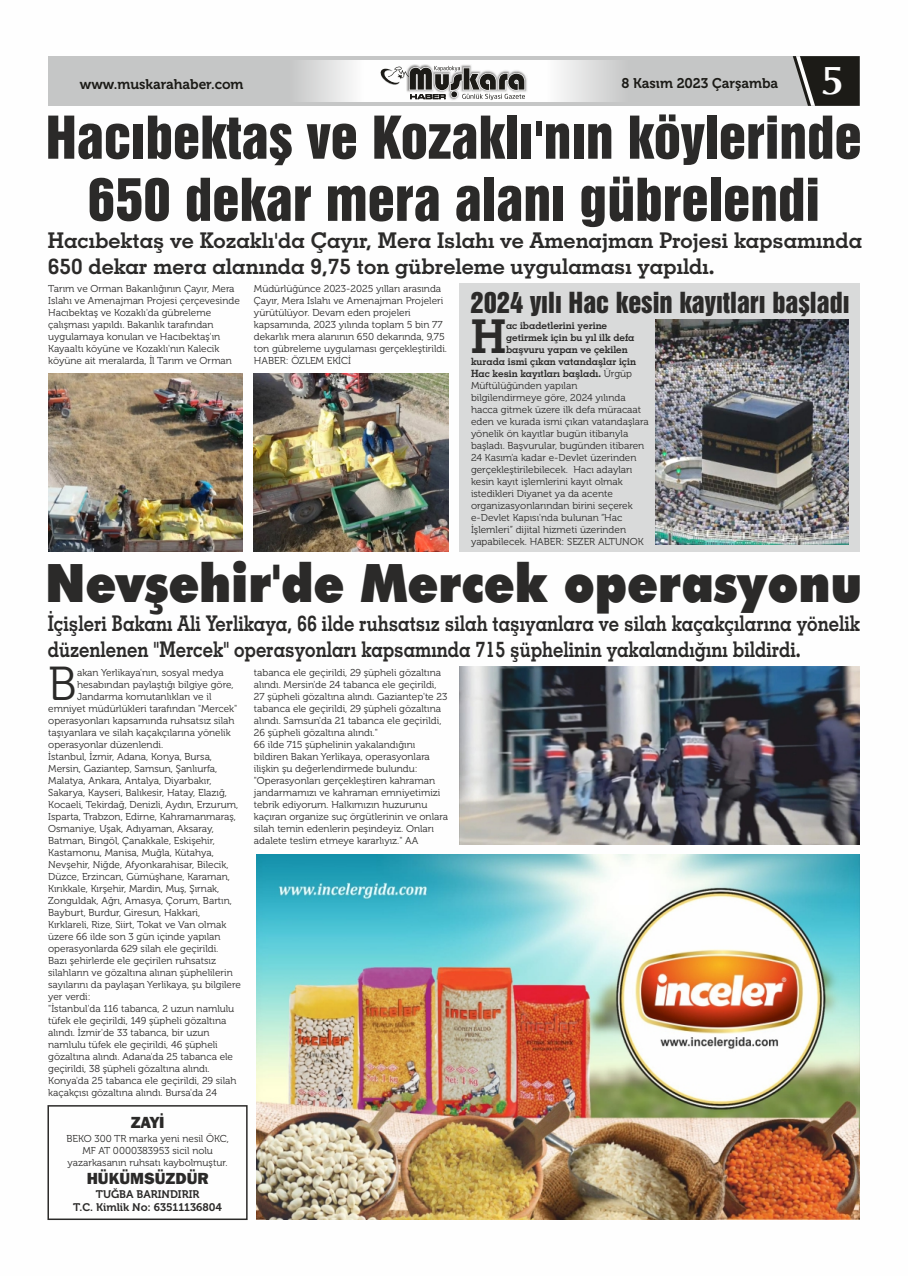
<style>
.page{position:relative;width:908px;height:1276px;background:#fff}
.page>*{position:absolute;margin:0;border:0;box-sizing:border-box;transform-origin:0 0}
.t1{font:53.8px/62.1px "Swiss 921 BT";color:#2b2a29;text-align:center}
.t2{font:900 53.1px "Futura BT";color:#2b2a29;scale:.9 1}
.t3{font:47.5px "Museo 300";color:#2b2a29}
.t4{font:46.7px "Geometric Slabserif 703 Bold BT";color:#2b2a29}
.t5{font:700 40.3px "Optima";color:#fefefe}
.t6{font:26.5px "Swiss 921 BT";color:#2b2a29}
.t7{font:21.7px/26px "Geometric Slabserif 703 Bold BT";color:#2b2a29}
.t8{font:21.6px/25.9px "Geometric Slabserif 703 Bold BT";color:#2b2a29;scale:.85 1}
.t9{font:800 16px "Franklin Gothic IT Cby BT";color:#2b2a29}
.t10{font:14px "Museo 700";color:#1c1b17}
.t11{font:11px/13.2px "Museo 700";color:#2b2a29;text-align:center}
.t12{font:10px/12px "Museo 300";color:#2b2a29}
.t13{font:10px "Geometric Slabserif 703 Bold BT";color:#2b2a29}
.s1{font-family:"Museo 300"}
</style>
<div class="page">
<div style="left:48px;top:56px;width:811px;height:50px;background:#c5c6c6"></div>
<img style="left:303px;top:60px;width:310px;height:42px">
<svg style="left:792px;top:56px;width:67px;height:50px;background:#3f3e3b"></svg>
<img style="left:406px;top:65px;width:121px;height:35px">
<svg style="left:379px;top:66px;width:146px;height:36px;background:#a6a6a4"></svg>
<div style="left:47px;top:1105px;width:200px;height:115px;border:1px solid #2b2a29"></div>
<img style="left:459px;top:667px;width:400px;height:177px">
<img style="left:256px;top:854px;width:603px;height:365px">
<img style="left:48px;top:373px;width:194px;height:178px">
<img style="left:254px;top:373px;width:194px;height:178px">
<div style="left:459px;top:283px;width:400px;height:268px;background:#d9dada"></div>
<img style="left:655px;top:319px;width:193px;height:226px">
<h3 class="t10" style="left:80px;top:78px;width:165px">www.muskarahaber.com</h3>
<h3 class="t10" style="left:621px;top:78px;width:158px">8 Kasım 2023 Çarşamba</h3>
<h3 class="t5" style="left:820px;top:63px;width:26px">5</h3>
<h1 class="t1" style="left:46px;top:114px;width:817px">Hacıbektaş ve Kozaklı'nın köylerinde<br>650 dekar mera alanı gübrelendi</h1>
<h3 class="t7" style="left:48px;top:229px;width:815px">Hacıbektaş ve Kozaklı'da Çayır, Mera Islahı ve Amenajman Projesi kapsamında<br>650 dekar mera alanında 9,75 ton gübreleme uygulaması yapıldı.</h3>
<p class="t12" style="left:48px;top:284px;width:193px">Tarım ve Orman Bakanlığının Çayır, Mera Islahı ve Amenajman Projesi çerçevesinde Hacıbektaş ve Kozaklı'da gübreleme çalışması yapıldı. Bakanlık tarafından uygulamaya konulan ve Hacıbektaş'ın Kayaaltı köyüne ve Kozaklı'nın Kalecik köyüne ait meralarda, İl Tarım ve Orman</p>
<p class="t12" style="left:254px;top:284px;width:194px">Müdürlüğünce 2023-2025 yılları arasında Çayır, Mera Islahı ve Amenajman Projeleri yürütülüyor. Devam eden projeleri kapsamında, 2023 yılında toplam 5 bin 77 dekarlık mera alanının 650 dekarında, 9,75 ton gübreleme uygulaması gerçekleştirildi.<br>HABER: ÖZLEM EKİCİ</p>
<h3 class="t6" style="left:470px;top:293px;width:380px">2024 yılı Hac kesin kayıtları başladı</h3>
<p class="t13" style="left:506px;top:321px;width:103px">ac ibadetlerini yerine</p>
<h3 class="t4" style="left:471px;top:317px;width:36px">H</h3>
<p class="t13" style="left:506px;top:333px;width:130px">getirmek için bu yıl ilk defa</p>
<p class="t13" style="left:506px;top:345px;width:123px">başvuru yapan ve çekilen</p>
<p class="t13" style="left:471px;top:357px;width:166px">kurada ismi çıkan vatandaşlar için</p>
<p class="t13" style="left:471px;top:369px;width:162px">Hac kesin kayıtları başladı. <span class="s1">Ürgüp</span></p>
<p class="t12" style="left:471px;top:380px;width:179px">Müftülüğünden yapılan bilgilendirmeye göre, 2024 yılında hacca gitmek üzere ilk defa müracaat eden ve kurada ismi çıkan vatandaşlara yönelik ön kayıtlar bugün itibarıyla başladı. Başvurular, bugünden itibaren 24 Kasım'a kadar e-Devlet üzerinden gerçekleştirilebilecek. Hacı adayları kesin kayıt işlemlerini kayıt olmak istedikleri Diyanet ya da acente organizasyonlarından birini seçerek e-Devlet Kapısı'nda bulunan “Hac İşlemleri” dijital hizmeti üzerinden yapabilecek. HABER: SEZER ALTUNOK</p>
<h2 class="t2" style="left:45px;top:561px;width:908px">Nevşehir'de Mercek operasyonu</h2>
<h3 class="t8" style="left:48px;top:612px;width:956px">İçişleri Bakanı Ali Yerlikaya, 66 ilde ruhsatsız silah taşıyanlara ve silah kaçakçılarına yönelik düzenlenen "Mercek" operasyonları kapsamında 715 şüphelinin yakalandığını bildirdi.</h3>
<p class="t12" style="left:77px;top:668px;width:148px">akan Yerlikaya'nın, sosyal medya</p>
<h3 class="t3" style="left:48px;top:664px;width:30px">B</h3>
<p class="t12" style="left:254px;top:668px;width:195px">tabanca ele geçirildi, 29 şüpheli gözaltına alındı. Mersin'de 24 tabanca ele geçirildi, 27 şüpheli gözaltına alındı. Gaziantep'te 23 tabanca ele geçirildi, 29 şüpheli gözaltına alındı. Samsun'da 21 tabanca ele geçirildi, 26 şüpheli gözaltına alındı."<br>66 ilde 715 şüphelinin yakalandığını bildiren Bakan Yerlikaya, operasyonlara ilişkin şu değerlendirmede bulundu: "Operasyonları gerçekleştiren kahraman jandarmamızı ve kahraman emniyetimizi tebrik ediyorum. Halkımızın huzurunu kaçıran organize suç örgütlerinin ve onlara silah temin edenlerin peşindeyiz. Onları adalete teslim etmeye kararlıyız." AA</p>
<p class="t12" style="left:77px;top:680px;width:158px">hesabından paylaştığı bilgiye göre,</p>
<p class="t12" style="left:77px;top:692px;width:136px">Jandarma komutanlıkları ve il</p>
<p class="t12" style="left:48px;top:704px;width:190px">emniyet müdürlükleri tarafından "Mercek"</p>
<p class="t12" style="left:48px;top:716px;width:188px">operasyonları kapsamında ruhsatsız silah</p>
<p class="t12" style="left:48px;top:728px;width:184px">taşıyanlara ve silah kaçakçılarına yönelik</p>
<p class="t12" style="left:48px;top:740px;width:116px">operasyonlar düzenlendi.</p>
<p class="t12" style="left:48px;top:752px;width:165px">İstanbul, İzmir, Adana, Konya, Bursa,</p>
<p class="t12" style="left:48px;top:764px;width:170px">Mersin, Gaziantep, Samsun, Şanlıurfa,</p>
<p class="t12" style="left:48px;top:776px;width:165px">Malatya, Ankara, Antalya, Diyarbakır,</p>
<p class="t12" style="left:48px;top:788px;width:180px">Sakarya, Kayseri, Balıkesir, Hatay, Elazığ,</p>
<p class="t12" style="left:48px;top:800px;width:191px">Kocaeli, Tekirdağ, Denizli, Aydın, Erzurum,</p>
<p class="t12" style="left:48px;top:812px;width:189px">Isparta, Trabzon, Edirne, Kahramanmaraş,</p>
<p class="t12" style="left:48px;top:824px;width:167px">Osmaniye, Uşak, Adıyaman, Aksaray,</p>
<p class="t12" style="left:48px;top:836px;width:168px">Batman, Bingöl, Çanakkale, Eskişehir,</p>
<p class="t12" style="left:48px;top:848px;width:167px">Kastamonu, Manisa, Muğla, Kütahya,</p>
<p class="t12" style="left:48px;top:860px;width:182px">Nevşehir, Niğde, Afyonkarahisar, Bilecik,</p>
<p class="t12" style="left:48px;top:872px;width:183px">Düzce, Erzincan, Gümüşhane, Karaman,</p>
<p class="t12" style="left:48px;top:884px;width:173px">Kırıkkale, Kırşehir, Mardin, Muş, Şırnak,</p>
<p class="t12" style="left:48px;top:896px;width:185px">Zonguldak, Ağrı, Amasya, Çorum, Bartın,</p>
<p class="t12" style="left:48px;top:908px;width:153px">Bayburt, Burdur, Giresun, Hakkari,</p>
<p class="t12" style="left:48px;top:920px;width:179px">Kırklareli, Rize, Siirt, Tokat ve Van olmak</p>
<p class="t12" style="left:48px;top:932px;width:174px">üzere 66 ilde son 3 gün içinde yapılan</p>
<p class="t12" style="left:48px;top:944px;width:172px">operasyonlarda 629 silah ele geçirildi.</p>
<p class="t12" style="left:48px;top:956px;width:169px">Bazı şehirlerde ele geçirilen ruhsatsız</p>
<p class="t12" style="left:48px;top:968px;width:186px">silahların ve gözaltına alınan şüphelilerin</p>
<p class="t12" style="left:48px;top:980px;width:194px">sayılarını da paylaşan Yerlikaya, şu bilgilere</p>
<p class="t12" style="left:48px;top:992px;width:44px">yer verdi:</p>
<p class="t12" style="left:48px;top:1004px;width:187px">"İstanbul'da 116 tabanca, 2 uzun namlulu</p>
<p class="t12" style="left:48px;top:1016px;width:180px">tüfek ele geçirildi, 149 şüpheli gözaltına</p>
<p class="t12" style="left:48px;top:1028px;width:163px">alındı. İzmir'de 33 tabanca, bir uzun</p>
<p class="t12" style="left:48px;top:1040px;width:171px">namlulu tüfek ele geçirildi, 46 şüpheli</p>
<p class="t12" style="left:48px;top:1052px;width:186px">gözaltına alındı. Adana'da 25 tabanca ele</p>
<p class="t12" style="left:48px;top:1064px;width:163px">geçirildi, 38 şüpheli gözaltına alındı.</p>
<p class="t12" style="left:48px;top:1076px;width:190px">Konya'da 25 tabanca ele geçirildi, 29 silah</p>
<p class="t12" style="left:48px;top:1088px;width:170px">kaçakçısı gözaltına alındı. Bursa'da 24</p>
<h3 class="t9" style="left:131px;top:1116px;width:35px">ZAYİ</h3>
<p class="t12" style="left:66px;top:1133px;width:164px;text-align:center">BEKO 300 TR marka yeni nesil ÖKC,<br>MF AT 0000383953 sicil nolu yazarkasanın ruhsatı kaybolmuştur.</p>
<h3 class="t9" style="left:87px;top:1172px;width:123px">HÜKÜMSÜZDÜR</h3>
<p class="t11" style="left:73px;top:1188px;width:150px">TUĞBA BARINDIRIR<br>T.C. Kimlik No: 63511136804</p>
</div>
